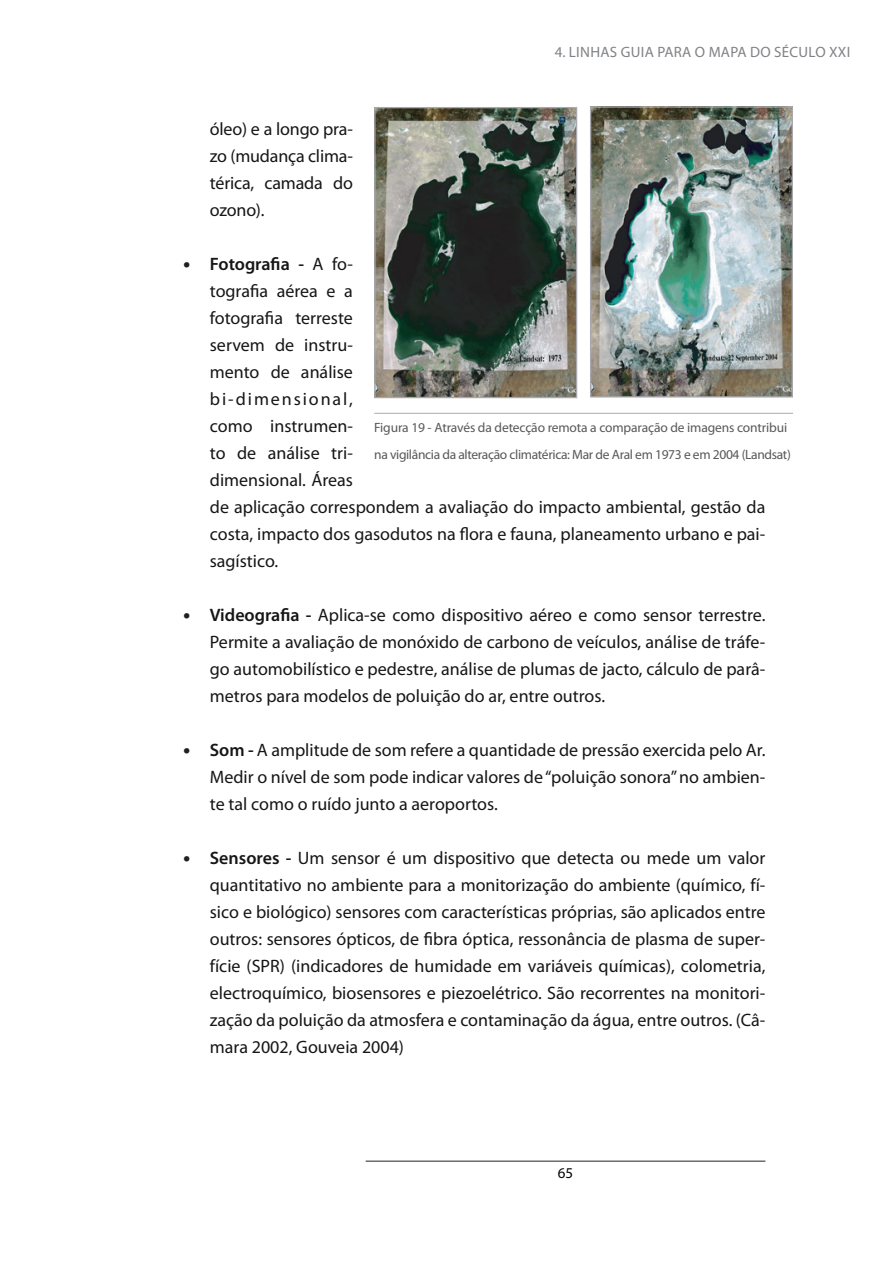
<style>
.page{position:relative;width:893px;height:1263px;background:#fff}
.page>*{position:absolute;margin:0;border:0;box-sizing:border-box;transform-origin:0 0}
.t1{font:18px/27px "Myriad Pro";color:#171617;text-align:justify}
.t2{font:15px "Myriad Pro";letter-spacing:.02em;color:#808285}
.t3{font:15px "Myriad Pro";color:#040503}
.t4{font:13.5px/27px "Myriad Pro";letter-spacing:-.02em;color:#57585a}
.s1{font-family:"Cambria";color:#231f20}
.s2{font-weight:600}
</style>
<div class="page">
<hr style="left:366px;top:1161px;width:399px;height:1px;background:#231f20">
<img style="left:376px;top:109px;width:199px;height:287px">
<div style="left:374px;top:107px;width:203px;height:291px;border:1px solid #a8a9ad"></div>
<img style="left:592px;top:108px;width:199px;height:288px">
<div style="left:590px;top:106px;width:203px;height:292px;border:1px solid #a8a9ad"></div>
<hr style="left:374px;top:413px;width:419px;height:1px;background:#a8a9ad">
<p class="t2" style="left:555px;top:42px;width:229px">4. Linhas gu ia para o mapa do sécu</p>
<p class="t2" style="left:809px;top:42px;width:41px">lo XXI</p>
<p class="t1" style="left:210px;top:115px;width:145px">óleo) e a longo pra&shy;zo (mudança clima&shy;térica, camada do ozono).</p>
<p class="t1" style="left:210px;top:250px;width:557px;text-align:left;text-indent:-27px"><span class="s1">•</span> <span class="s2">Fotografia -</span> A fo-<br>tografia aérea e a<br>fotografia terreste<br>servem de instru-<br>mento de análise<br>bi-dimensional,<br>como instrumen-<br>to de análise tri-<br>dimensional. Áreas<br>de aplicação correspondem a avaliação do impacto ambiental, gestão da costa, impacto dos gasodutos na flora e fauna, planeamento urbano e pai&shy;sagístico.</p>
<p class="t1" style="left:210px;top:601px;width:557px;text-indent:-27px"><span class="s1">•</span> <span class="s2">Videografia -</span> Aplica-se como dispositivo aéreo e como sensor terrestre.<br>Permite a avaliação de monóxido de carbono de veículos, análise de tráfe&shy;go automobilístico e pedestre, análise de plumas de jacto, cálculo de parâ&shy;metros para modelos de poluição do ar, entre outros.</p>
<p class="t1" style="left:210px;top:736px;width:557px;text-indent:-27px"><span class="s1">•</span> <span class="s2">Som -</span> A amplitude de som refere a quantidade de pressão exercida pelo Ar.<br>Medir o nível de som pode indicar valores de “poluição sonora” no ambien&shy;te tal como o ruído junto a aeroportos.</p>
<p class="t1" style="left:210px;top:844px;width:557px;text-indent:-27px"><span class="s1">•</span> <span class="s2">Sensores -</span> Um sensor é um dispositivo que detecta ou mede um valor quantitativo no ambiente para a monitorização do ambiente (químico, fí&shy;sico e biológico) sensores com características próprias, são aplicados entre outros: sensores ópticos, de fibra óptica, ressonância de plasma de super&shy;fície (SPR) (indicadores de humidade em variáveis químicas), colometria, electroquímico, biosensores e piezoelétrico. São recorrentes na monitori&shy;zação da poluição da atmosfera e contaminação da água, entre outros. (Câ&shy;mara 2002, Gouveia 2004)</p>
<p class="t4" style="left:374px;top:414px;width:418px">Figura 19 - Através da detecção remota a comparação de imagens contribui na vigilância da alteração climatérica: Mar de Aral em 1973 e em 2004 (Landsat)</p>
<p class="t3" style="left:558px;top:1164px;width:17px">65</p>
</div>
